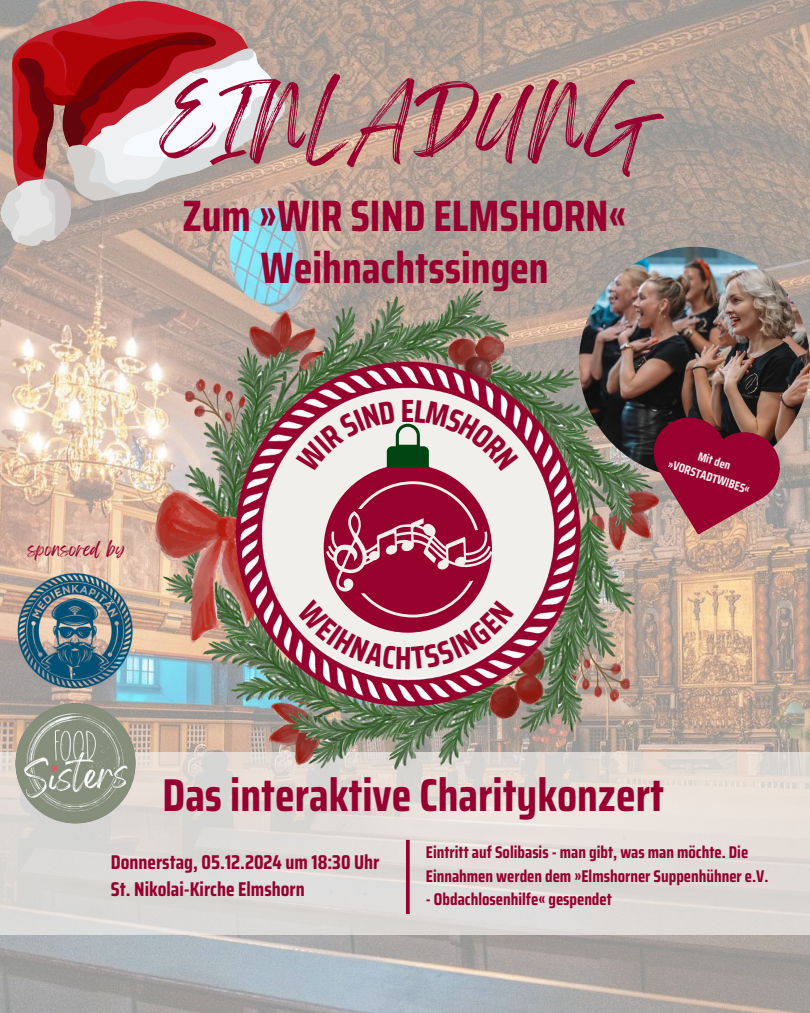
<style>
.page{position:relative;width:810px;height:1013px;background:#fff}
.page>*{position:absolute;margin:0;border:0;box-sizing:border-box;transform-origin:0 0}
.t1{font:76.7px "Feeling Passionate";color:#97002f}
.t2{font:700 46.1px "Saira Condensed";color:#97002f}
.t3{font:700 44px/52.5px "Saira Condensed";color:#97002f;text-align:center}
.t4{font:700 32.1px "Saira Condensed";color:#96012e}
.t5{font:700 20px/27.8px "Saira Condensed";color:#97002f}
.t6{font:700 17px/23.2px "Saira Condensed";color:#97002f}
.t7{font:16.5px "Feeling Passionate";color:#97002f}
.t8{font:700 12.3px "Saira Condensed";color:#f1efec}
</style>
<div class="page">
<img style="left:0;top:1px;width:810px;height:1011px">
<div style="left:0;top:752px;width:810px;height:182px;background:linear-gradient(to right,#dad9d7,#e5dfd9)"></div>
<svg style="left:406px;top:839px;width:4px;height:75px"></svg>
<img style="left:156px;top:287px;width:504px;height:482px">
<img style="left:225px;top:355px;width:366px;height:357px">
<div style="left:324px;top:464px;width:168px;height:168px;background:#96012e;border-radius:50%"></div>
<svg style="left:0;top:0;width:286px;height:247px;background:#bf8b8a"></svg>
<img style="left:579px;top:247px;width:231px;height:231px;border-radius:50%">
<svg style="left:650px;top:417px;width:131px;height:117px;background:#99334c"></svg>
<img style="left:15px;top:571px;width:120px;height:120px;border-radius:50%">
<img style="left:15px;top:703px;width:121px;height:120px;border-radius:50%">
<svg style="left:297px;top:481px;width:217px;height:188px"></svg>
<svg style="left:296px;top:399px;width:223px;height:73px;background:#d7cbca"></svg>
<h1 class="t1" style="left:160px;top:58px;width:498px">EINLADUNG</h1>
<h3 class="t3" style="left:182px;top:189px;width:446px">Zum »WIR SIND ELMSHORN«<br>Weihnachtssingen</h3>
<p class="t7" style="left:28px;top:535px;width:99px">sponsored by</p>
<h3 class="t4" style="left:401px;top:385px;width:15px">E</h3>
<p class="t8" style="left:701px;top:446px;width:35px;rotate:18deg">Mit den</p>
<p class="t8" style="left:672px;top:454px;width:87px;rotate:18deg">»VORSTADTWIBES«</p>
<h2 class="t2" style="left:162px;top:758px;width:503px">Das interaktive Charitykonzert</h2>
<p class="t5" style="left:111px;top:847px;width:270px">Donnerstag, 05.12.2024 um 18:30 Uhr<br>St. Nikolai-Kirche Elmshorn</p>
<p class="t6" style="left:426px;top:840px;width:344px">Eintritt auf Solibasis - man gibt, was man möchte. Die<br>Einnahmen werden dem »Elmshorner Suppenhühner e.V.</p>
<p class="t6" style="left:426px;top:887px;width:188px">- Obdachlosenhilfe« gespendet</p>
</div>
